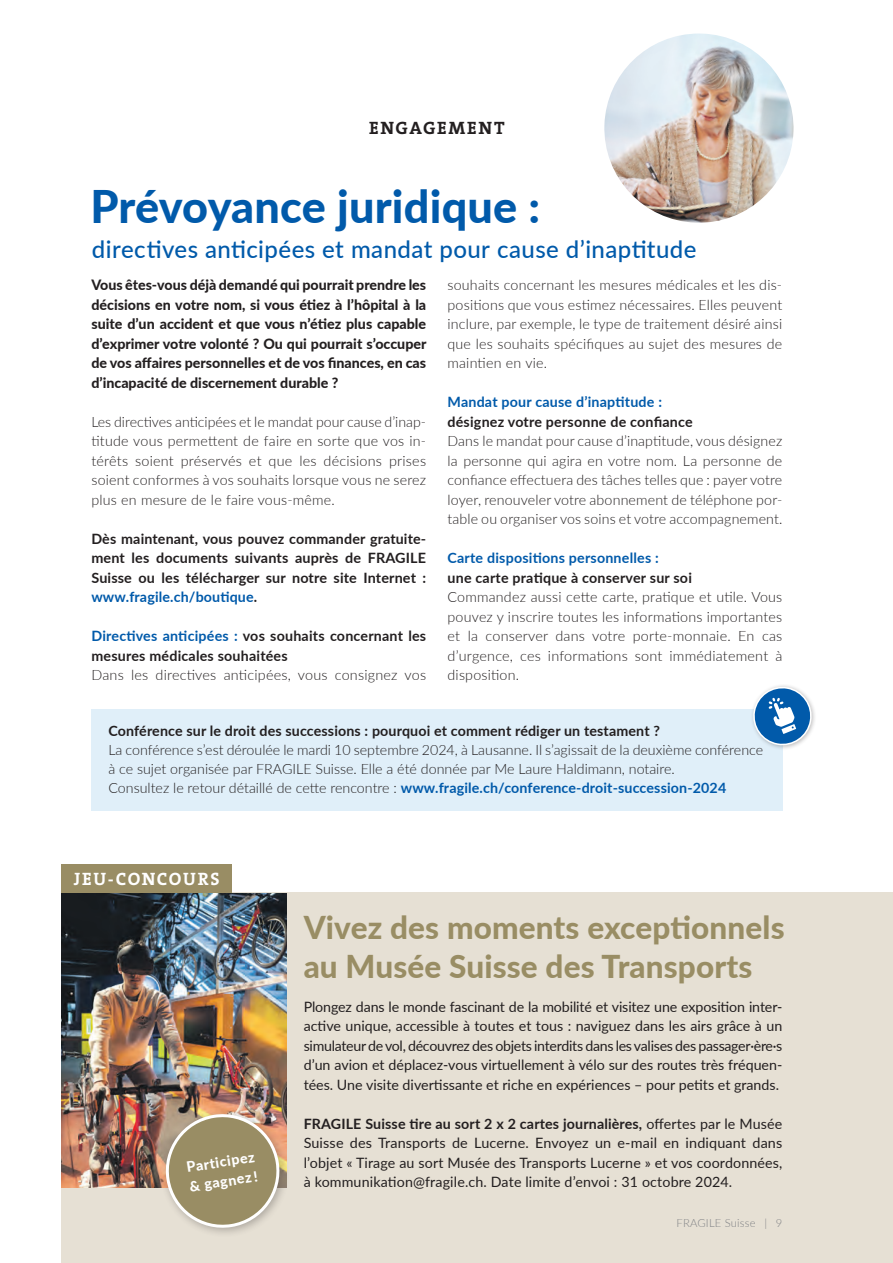
<style>
.page{position:relative;width:893px;height:1263px;background:#fff}
.page>*{position:absolute;margin:0;border:0;box-sizing:border-box;transform-origin:0 0}
.t1{font:800 45px "Lato";letter-spacing:.005em;color:#015aaa}
.t2{font:800 31.5px/39px "Lato";letter-spacing:.005em;color:#998d64}
.t3{font:500 24px "Lato";letter-spacing:.02em;color:#015aaa}
.t4{font:700 18px "The Serif";letter-spacing:.085em;color:#fff}
.t5{font:700 18px "The Serif";letter-spacing:.095em;color:#231f20}
.t6{font:300 14.25px/19.5px "Lato";letter-spacing:.01em;color:#231f20;text-align:justify}
.t7{font:14.25px/19.5px "Lato";color:#231f20;text-align:justify}
.t8{font:700 14.25px/19.5px "Lato";letter-spacing:.01em;color:#231f20;text-align:justify}
.t9{font:800 14.25px/19.5px "Lato";color:#231f20;text-align:justify}
.t10{font:700 14.25px "Lato";letter-spacing:.015em;color:#015aaa}
.t11{font:800 14.25px/19.5px "Lato";color:#fff}
.t12{font:300 11.25px "Lato";letter-spacing:.015em;color:#808285}
.s1{color:#015aaa}
.s2{font-weight:700;color:#015aaa}
.s3{font-weight:700}
</style>
<div class="page">
<div style="left:62px;top:893px;width:831px;height:370px;background:#e6e0d4"></div>
<div style="left:91px;top:709px;width:691px;height:102px;background:#e0eff9"></div>
<img style="left:62px;top:893px;width:225px;height:294px">
<div style="left:750px;top:684px;width:67px;height:67px;background:#231f20;opacity:.3"></div>
<svg style="left:750px;top:684px;width:65px;height:63px"></svg>
<img style="left:604px;top:34px;width:190px;height:189px">
<div style="left:62px;top:864px;width:170px;height:29px;background:#998d64"></div>
<div style="left:160px;top:1108px;width:130px;height:130px;background:#231f20;opacity:.3"></div>
<svg style="left:163px;top:1111px;width:119px;height:119px;background:#aea080"></svg>
<p class="t5" style="left:369px;top:113px;width:137px">ENGAGEMENT</p>
<h1 class="t1" style="left:90px;top:174px;width:451px">Prévoyance juridique :</h1>
<h3 class="t3" style="left:92px;top:232px;width:606px">directives anticipées et mandat pour cause d’inaptitude</h3>
<p class="t9" style="left:91px;top:275px;width:337px">Vous êtes-vous déjà demandé qui pourrait prendre les décisions en votre nom, si vous étiez à l’hôpital à la suite d’un accident et que vous n’étiez plus capable d’exprimer votre volonté ? Ou qui pourrait s’occuper de vos affaires personnelles et de vos finances, en cas d’incapacité de discernement durable ?</p>
<p class="t6" style="left:447px;top:275px;width:336px">souhaits concernant les mesures médicales et les dis&shy;positions que vous estimez nécessaires. Elles peuvent inclure, par exemple, le type de traitement désiré ainsi que les souhaits spécifiques au sujet des mesures de maintien en vie.</p>
<p class="t10" style="left:447px;top:391px;width:216px">Mandat pour cause d’inaptitude :</p>
<p class="t8" style="left:447px;top:411px;width:247px">désignez votre personne de confiance</p>
<p class="t6" style="left:448px;top:431px;width:336px">Dans le mandat pour cause d’inaptitude, vous désignez la personne qui agira en votre nom. La personne de confiance effectuera des tâches telles que : payer votre loyer, renouveler votre abonnement de téléphone por&shy;table ou organiser vos soins et votre accompagnement.</p>
<p class="t10" style="left:448px;top:548px;width:213px">Carte dispositions personnelles :</p>
<p class="t8" style="left:448px;top:567px;width:246px">une carte pratique à conserver sur soi</p>
<p class="t6" style="left:448px;top:587px;width:336px">Commandez aussi cette carte, pratique et utile. Vous pouvez y inscrire toutes les informations importantes et la conserver dans votre porte-monnaie. En cas d’urgence, ces informations sont immédiatement à disposition.</p>
<p class="t6" style="left:91px;top:411px;width:336px;text-align:left">Les directives anticipées et le mandat pour cause d’inap&shy;titude vous permettent de faire en sorte que vos in&shy;térêts soient préservés et que les décisions prises soient conformes à vos souhaits lorsque vous ne serez plus en mesure de le faire vous-même.</p>
<p class="t8" style="left:91px;top:528px;width:336px">Dès maintenant, vous pouvez commander gratuite&shy;ment les documents suivants auprès de FRAGILE Suisse ou les télécharger sur notre site Internet : <span class="s1">www.fragile.ch/boutique</span>.</p>
<p class="t8" style="left:91px;top:626px;width:336px"><span class="s1">Directives anticipées :</span> vos souhaits concernant les mesures médicales souhaitées</p>
<p class="t6" style="left:91px;top:665px;width:336px">Dans les directives anticipées, vous consignez vos</p>
<p class="t8" style="left:108px;top:720px;width:553px">Conférence sur le droit des successions : pourquoi et comment rédiger un testament ?</p>
<p class="t6" style="left:108px;top:740px;width:656px;line-height:19px;text-align:left">La conférence s’est déroulée le mardi 10 septembre 2024, à Lausanne. Il s’agissait de la deuxième conférence à ce sujet organisée par FRAGILE Suisse. Elle a été donnée par Me Laure Haldimann, notaire.<br>Consultez le retour détaillé de cette rencontre : <span class="s2">www.fragile.ch/conference-droit-succession-2024</span></p>
<p class="t4" style="left:74px;top:864px;width:147px">JEU-CONCOURS</p>
<p class="t11" style="left:185px;top:1157px;width:70px;rotate:-9deg">Participez &amp; gagnez !</p>
<h2 class="t2" style="left:304px;top:907px;width:482px">Vivez des moments exceptionnels au Musée Suisse des Transports</h2>
<p class="t7" style="left:304px;top:996px;width:480px">Plongez dans le monde fascinant de la mobilité et visitez une exposition inter&shy;active unique, accessible à toutes et tous : naviguez dans les airs grâce à un simulateur de vol, découvrez des objets interdits dans les valises des passager·ère·s d’un avion et déplacez-vous virtuellement à vélo sur des routes très fréquen&shy;tées. Une visite divertissante et riche en expériences – pour petits et grands.</p>
<p class="t7" style="left:304px;top:1113px;width:480px"><span class="s3">FRAGILE Suisse tire au sort 2 x 2 cartes journalières,</span> offertes par le Musée Suisse des Transports de Lucerne. Envoyez un e-mail en indiquant dans l’objet « Tirage au sort Musée des Transports Lucerne » et vos coordonnées, à kommunikation@fragile.ch. Date limite d’envoi : 31 octobre 2024.</p>
<p class="t12" style="left:677px;top:1214px;width:107px">FRAGILE Suisse | 9</p>
</div>
